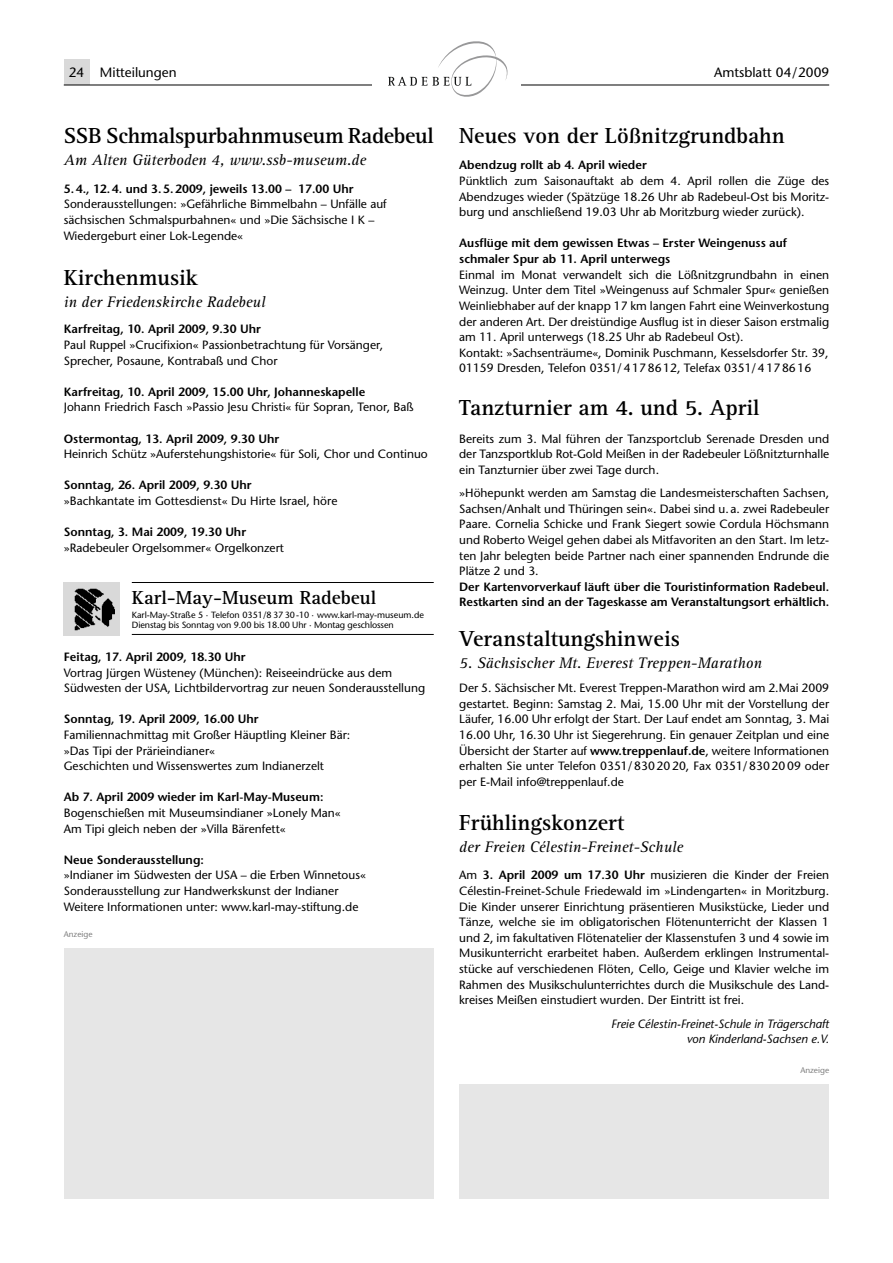
<style>
.page{position:relative;width:893px;height:1263px;background:#fff}
.page>*{position:absolute;margin:0;border:0;box-sizing:border-box;transform-origin:0 0}
.t1{font:700 22.5px "Rotis Serif";color:#000}
.t2{font:700 19.5px "Rotis Serif";color:#000}
.t3{font:italic 15.75px "Rotis Serif";color:#000}
.t4{font:13.5px "Stone Sans";color:#000}
.t5{font:12px/15.6px "Stone Sans";color:#000}
.t6{font:600 12px/15.6px "Stone Sans";color:#000}
.t7{font:italic 12px/15.6px "Stone Sans";color:#000;text-align:right}
.t8{font:9px/10.5px "Stone Sans";letter-spacing:-.01em;color:#000}
.t9{font:8.25px "Stone Sans";color:#808080}
.s1{font-weight:600}
</style>
<div class="page">
<div style="left:64px;top:60px;width:25px;height:25px;background:#d9d9d9"></div>
<hr style="left:64px;top:85px;width:765px;height:1px;background:#000">
<div style="left:372px;top:36px;width:149px;height:64px;background:#fff"></div>
<svg style="left:388px;top:41px;width:120px;height:56px"></svg>
<hr style="left:132px;top:582px;width:302px;height:1px;background:#000">
<hr style="left:132px;top:634px;width:302px;height:1px;background:#000">
<div style="left:64px;top:583px;width:56px;height:53px;background:#d9d9d9"></div>
<img style="left:74px;top:588px;width:41px;height:43px">
<div style="left:459px;top:1084px;width:370px;height:115px;background:#e6e6e6"></div>
<div style="left:64px;top:948px;width:370px;height:251px;background:#e6e6e6"></div>
<p class="t4" style="left:69px;top:67px;width:109px">24 Mitteilungen</p>
<p class="t4" style="left:714px;top:67px;width:117px">Amtsblatt 04/2009</p>
<h1 class="t1" style="left:64px;top:128px;width:371px">SSB Schmalspurbahnmuseum Radebeul</h1>
<h3 class="t3" style="left:64px;top:154px;width:304px">Am Alten Güterboden 4, www.ssb-museum.de</h3>
<p class="t6" style="left:64px;top:182px;width:291px">5. 4., 12. 4. und 3. 5. 2009, jeweils 13.00 – 17.00 Uhr</p>
<p class="t5" style="left:64px;top:198px;width:325px">Sonderausstellungen: »Gefährliche Bimmelbahn – Unfälle auf sächsischen Schmalspurbahnen« und »Die Sächsische I K –<br>Wiedergeburt einer Lok-Legende«</p>
<h1 class="t1" style="left:64px;top:269px;width:136px">Kirchenmusik</h1>
<h3 class="t3" style="left:64px;top:296px;width:203px">in der Friedenskirche Radebeul</h3>
<p class="t6" style="left:64px;top:323px;width:199px">Karfreitag, 10. April 2009, 9.30 Uhr</p>
<p class="t5" style="left:64px;top:338px;width:321px">Paul Ruppel »Crucifixion« Passionbetrachtung für Vorsänger,<br>Sprecher, Posaune, Kontrabaß und Chor</p>
<p class="t6" style="left:64px;top:385px;width:303px">Karfreitag, 10. April 2009, 15.00 Uhr, Johanneskapelle</p>
<p class="t5" style="left:64px;top:401px;width:351px">Johann Friedrich Fasch »Passio Jesu Christi« für Sopran, Tenor, Baß</p>
<p class="t6" style="left:64px;top:432px;width:217px">Ostermontag, 13. April 2009, 9.30 Uhr</p>
<p class="t5" style="left:64px;top:447px;width:365px">Heinrich Schütz »Auferstehungshistorie« für Soli, Chor und Continuo</p>
<p class="t6" style="left:64px;top:479px;width:189px">Sonntag, 26. April 2009, 9.30 Uhr</p>
<p class="t5" style="left:64px;top:494px;width:275px">»Bachkantate im Gottesdienst« Du Hirte Israel, höre</p>
<p class="t6" style="left:64px;top:525px;width:184px">Sonntag, 3. Mai 2009, 19.30 Uhr</p>
<p class="t5" style="left:64px;top:541px;width:222px">»Radebeuler Orgelsommer« Orgelkonzert</p>
<h2 class="t2" style="left:132px;top:590px;width:246px">Karl-May-Museum Radebeul</h2>
<p class="t8" style="left:132px;top:610px;width:294px">Karl-May-Straße 5 · Telefon 0351/8 37 30-10 · www.karl-may-museum.de<br>Dienstag bis Sonntag von 9.00 bis 18.00 Uhr · Montag geschlossen</p>
<p class="t6" style="left:64px;top:650px;width:183px">Feitag, 17. April 2009, 18.30 Uhr</p>
<p class="t5" style="left:64px;top:666px;width:363px">Vortrag Jürgen Wüsteney (München): Reiseeindrücke aus dem<br>Südwesten der USA, Lichtbildervortrag zur neuen Sonderausstellung</p>
<p class="t6" style="left:64px;top:713px;width:196px">Sonntag, 19. April 2009, 16.00 Uhr</p>
<p class="t5" style="left:64px;top:728px;width:288px">Familiennachmittag mit Großer Häuptling Kleiner Bär: »Das Tipi der Prärieindianer«<br>Geschichten und Wissenswertes zum Indianerzelt</p>
<p class="t6" style="left:64px;top:791px;width:261px">Ab 7. April 2009 wieder im Karl-May-Museum:</p>
<p class="t5" style="left:64px;top:806px;width:279px">Bogenschießen mit Museumsindianer »Lonely Man«<br>Am Tipi gleich neben der »Villa Bärenfett«</p>
<p class="t6" style="left:64px;top:853px;width:142px">Neue Sonderausstellung:</p>
<p class="t5" style="left:64px;top:869px;width:304px">»Indianer im Südwesten der USA – die Erben Winnetous«<br>Sonderausstellung zur Handwerkskunst der Indianer<br>Weitere Informationen unter: www.karl-may-stiftung.de</p>
<p class="t9" style="left:64px;top:931px;width:30px">Anzeige</p>
<h1 class="t1" style="left:459px;top:128px;width:327px">Neues von der Lößnitzgrundbahn</h1>
<p class="t6" style="left:459px;top:159px;width:189px">Abendzug rollt ab 4. April wieder</p>
<p class="t5" style="left:459px;top:174px;width:371px;text-align:justify">Pünktlich zum Saisonauftakt ab dem 4. April rollen die Züge des Abendzuges wieder (Spätzüge 18.26 Uhr ab Radebeul-Ost bis Moritz&shy;burg und anschließend 19.03 Uhr ab Moritzburg wieder zurück).</p>
<p class="t6" style="left:459px;top:237px;width:329px">Ausflüge mit dem gewissen Etwas – Erster Weingenuss auf schmaler Spur ab 11. April unterwegs</p>
<p class="t5" style="left:459px;top:268px;width:371px">Einmal im Monat verwandelt sich die Lößnitzgrundbahn in einen Weinzug. Unter dem Titel »Weingenuss auf Schmaler Spur« genießen Weinliebhaber auf der knapp 17 km langen Fahrt eine Weinverkostung der anderen Art. Der dreistündige Ausflug ist in dieser Saison erstmalig am 11. April unterwegs (18.25 Uhr ab Radebeul Ost).<br>Kontakt: »Sachsenträume«, Dominik Puschmann, Kesselsdorfer Str. 39, 01159 Dresden, Telefon 0351/ 4 17 86 12, Telefax 0351/ 4 17 86 16</p>
<h1 class="t1" style="left:459px;top:400px;width:302px">Tanzturnier am 4. und 5. April</h1>
<p class="t5" style="left:459px;top:432px;width:371px;text-align:justify">Bereits zum 3. Mal führen der Tanzsportclub Serenade Dresden und der Tanzsportklub Rot-Gold Meißen in der Radebeuler Lößnitzturnhalle ein Tanzturnier über zwei Tage durch.</p>
<p class="t5" style="left:459px;top:486px;width:371px;text-align:justify">»Höhepunkt werden am Samstag die Landesmeisterschaften Sachsen, Sachsen/Anhalt und Thüringen sein«. Dabei sind u. a. zwei Radebeuler Paare. Cornelia Schicke und Frank Siegert sowie Cordula Höchsmann und Roberto Weigel gehen dabei als Mitfavoriten an den Start. Im letz&shy;ten Jahr belegten beide Partner nach einer spannenden Endrunde die Plätze 2 und 3.</p>
<p class="t6" style="left:459px;top:580px;width:371px">Der Kartenvorverkauf läuft über die Touristinformation Radebeul.<br>Restkarten sind an der Tageskasse am Veranstaltungsort erhältlich.</p>
<h1 class="t1" style="left:459px;top:630px;width:222px">Veranstaltungshinweis</h1>
<h3 class="t3" style="left:459px;top:657px;width:304px">5. Sächsischer Mt. Everest Treppen-Marathon</h3>
<p class="t5" style="left:459px;top:681px;width:371px;text-align:justify">Der 5. Sächsischer Mt. Everest Treppen-Marathon wird am 2.Mai 2009 gestartet. Beginn: Samstag 2. Mai, 15.00 Uhr mit der Vorstellung der Läufer, 16.00 Uhr erfolgt der Start. Der Lauf endet am Sonntag, 3. Mai 16.00 Uhr, 16.30 Uhr ist Siegerehrung. Ein genauer Zeitplan und eine Übersicht der Starter auf <span class="s1">www.treppenlauf.de</span>, weitere Informationen erhalten Sie unter Telefon 0351/ 830 20 20, Fax 0351/ 830 20 09 oder per E-Mail info@treppenlauf.de</p>
<h1 class="t1" style="left:459px;top:814px;width:167px">Frühlingskonzert</h1>
<h3 class="t3" style="left:459px;top:841px;width:226px">der Freien Célestin-Freinet-Schule</h3>
<p class="t5" style="left:459px;top:869px;width:371px;text-align:justify">Am <span class="s1">3. April 2009 um 17.30 Uhr</span> musizieren die Kinder der Freien Célestin-Freinet-Schule Friedewald im »Lindengarten« in Moritzburg.<br>Die Kinder unserer Einrichtung präsentieren Musikstücke, Lieder und Tänze, welche sie im obligatorischen Flötenunterricht der Klassen 1 und 2, im fakultativen Flötenatelier der Klassenstufen 3 und 4 sowie im Musikunterricht erarbeitet haben. Außerdem erklingen Instrumental&shy;stücke auf verschiedenen Flöten, Cello, Geige und Klavier welche im Rahmen des Musikschulunterrichtes durch die Musikschule des Land&shy;kreises Meißen einstudiert wurden. Der Eintritt ist frei.</p>
<p class="t7" style="left:611px;top:1017px;width:219px">Freie Célestin-Freinet-Schule in Trägerschaft von Kinderland-Sachsen e.V.</p>
<p class="t9" style="left:800px;top:1067px;width:30px">Anzeige</p>
</div>
